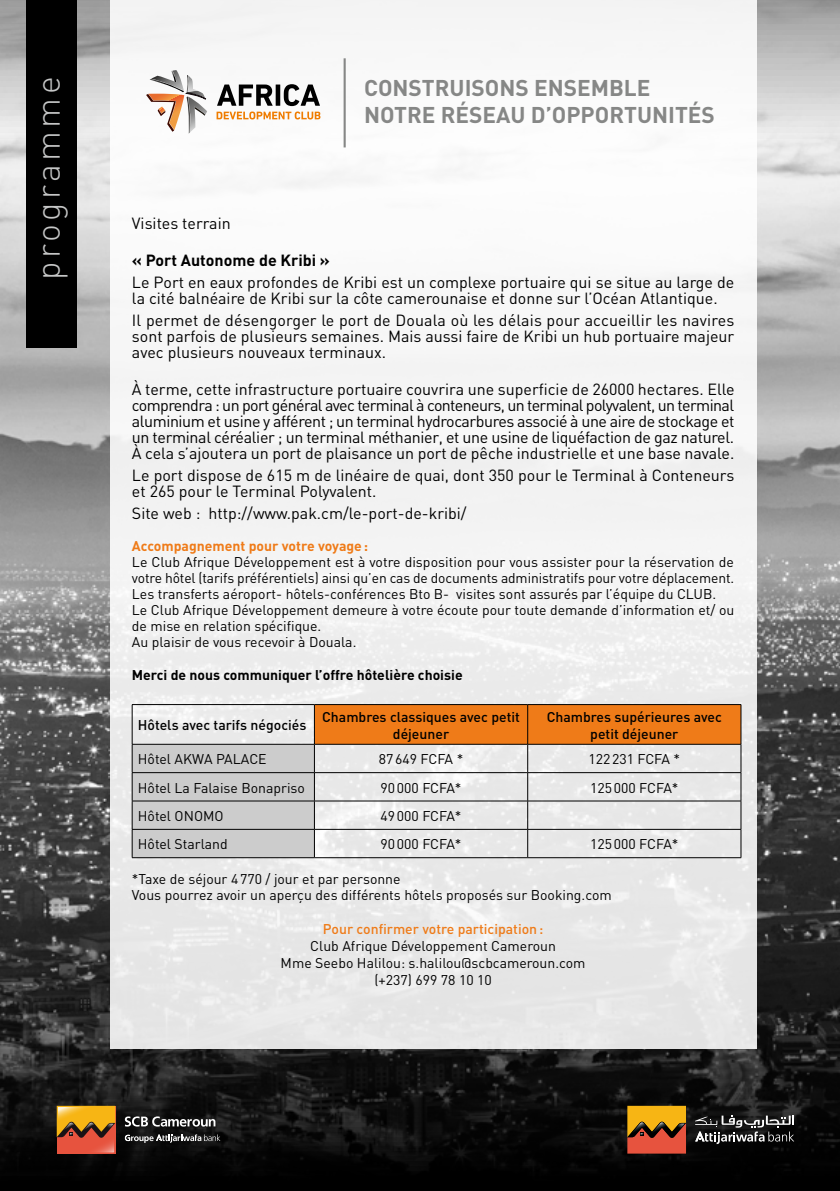
<style>
.page{position:relative;width:840px;height:1191px;background:#fff}
.page>*{position:absolute;margin:0;border:0;box-sizing:border-box;transform-origin:0 0}
.t1{font:300 34px "DIN";letter-spacing:.1em;color:#c5c6c6}
.t2{font:700 22.6px/27px "DIN";color:#868786}
.t3{font:16px/16px "DIN";color:#000}
.t4{font:700 16px "DIN";color:#000}
.t5{font:14px/16px "DIN";color:#000}
.t6{font:500 14px/16.8px "DIN";color:#000;text-align:center}
.t7{font:700 14px "DIN";color:#000}
.t8{font:500 14px "DIN";color:#ef7b18}
.t9{font:700 14px "DIN";color:#ef7b18}
</style>
<div class="page">
<img style="left:0;top:0;width:839px;height:1191px">
<div style="left:110px;top:0;width:645px;height:1049px;background:linear-gradient(to right,#f2f2f2,#f3f3f3)"></div>
<div style="left:27px;top:0;width:50px;height:348px;background:#000"></div>
<svg style="left:694px;top:1115px;width:99px;height:29px;background:#464646"></svg>
<svg style="left:627px;top:1105px;width:58px;height:48px;background:#c87124"></svg>
<svg style="left:57px;top:1152px;width:58px;height:1px"></svg>
<svg style="left:57px;top:1105px;width:58px;height:47px;background:#ce792e"></svg>
<svg style="left:125px;top:1116px;width:90px;height:10px"></svg>
<svg style="left:125px;top:1134px;width:95px;height:9px"></svg>
<svg style="left:132px;top:704px;width:609px;height:153px;background:#dcc7b6"></svg>
<hr style="left:132px;top:857px;width:182px;height:1px;background:#000">
<hr style="left:314px;top:857px;width:213px;height:1px;background:#000">
<hr style="left:527px;top:857px;width:213px;height:1px;background:#000">
<svg style="left:146px;top:70px;width:61px;height:64px"></svg>
<svg style="left:216px;top:84px;width:104px;height:35px"></svg>
<hr style="left:343px;top:58px;width:2px;height:89px;background:#868786">
<h1 class="t1" style="left:27px;top:280px;width:205px;rotate:-90deg">programme</h1>
<h2 class="t2" style="left:364px;top:73px;width:352px">CONSTRUISONS ENSEMBLE<br>NOTRE RÉSEAU D’OPPORTUNITÉS</h2>
<p class="t3" style="left:132px;top:214px;width:100px">Visites terrain</p>
<p class="t4" style="left:132px;top:250px;width:199px">« Port Autonome de Kribi »</p>
<p class="t3" style="left:132px;top:274px;width:603px">Le Port en eaux profondes de Kribi est un complexe portuaire qui se situe au large de la cité balnéaire de Kribi sur la côte camerounaise et donne sur l’Océan Atlantique.</p>
<p class="t3" style="left:132px;top:311px;width:603px;text-align:justify">Il permet de désengorger le port de Douala où les délais pour accueillir les navires sont parfois de plusieurs semaines. Mais aussi faire de Kribi un hub portuaire majeur avec plusieurs nouveaux terminaux.</p>
<p class="t3" style="left:132px;top:381px;width:604px;text-align:justify">À terme, cette infrastructure portuaire couvrira une superficie de 26000 hectares. Elle comprendra : un port général avec terminal à conteneurs, un terminal polyvalent, un terminal aluminium et usine y afférent ; un terminal hydrocarbures associé à une aire de stockage et un terminal céréalier ; un terminal méthanier, et une usine de liquéfaction de gaz naturel.<br>À cela s’ajoutera un port de plaisance un port de pêche industrielle et une base navale.</p>
<p class="t3" style="left:132px;top:467px;width:603px">Le port dispose de 615 m de linéaire de quai, dont 350 pour le Terminal à Conteneurs et 265 pour le Terminal Polyvalent.</p>
<p class="t3" style="left:132px;top:504px;width:336px">Site web : http://www.pak.cm/le-port-de-kribi/</p>
<p class="t9" style="left:132px;top:536px;width:237px">Accompagnement pour votre voyage :</p>
<p class="t5" style="left:132px;top:553px;width:603px">Le Club Afrique Développement est à votre disposition pour vous assister pour la réservation de votre hôtel (tarifs préférentiels) ainsi qu’en cas de documents administratifs pour votre déplacement.<br>Les transferts aéroport- hôtels-conférences Bto B- visites sont assurés par l’équipe du CLUB.<br>Le Club Afrique Développement demeure à votre écoute pour toute demande d’information et/ ou de mise en relation spécifique.<br>Au plaisir de vous recevoir à Douala.</p>
<p class="t7" style="left:132px;top:665px;width:332px">Merci de nous communiquer l’offre hôtelière choisie</p>
<p class="t6" style="left:138px;top:716px;width:170px">Hôtels avec tarifs négociés</p>
<p class="t6" style="left:322px;top:708px;width:199px">Chambres classiques avec petit déjeuner</p>
<p class="t6" style="left:546px;top:708px;width:177px">Chambres supérieures avec petit déjeuner</p>
<p class="t5" style="left:138px;top:751px;width:130px">Hôtel AKWA PALACE</p>
<p class="t5" style="left:378px;top:751px;width:86px">87649 FCFA *</p>
<p class="t5" style="left:588px;top:751px;width:93px">122231 FCFA *</p>
<p class="t5" style="left:138px;top:779px;width:168px">Hôtel La Falaise Bonapriso</p>
<p class="t5" style="left:380px;top:779px;width:83px">90000 FCFA*</p>
<p class="t5" style="left:589px;top:779px;width:90px">125000 FCFA*</p>
<p class="t5" style="left:138px;top:807px;width:87px">Hôtel ONOMO</p>
<p class="t5" style="left:380px;top:807px;width:83px">49000 FCFA*</p>
<p class="t5" style="left:138px;top:836px;width:91px">Hôtel Starland</p>
<p class="t5" style="left:380px;top:836px;width:83px">90000 FCFA*</p>
<p class="t5" style="left:589px;top:836px;width:90px">125000 FCFA*</p>
<p class="t5" style="left:132px;top:870px;width:481px;line-height:16.8px">*Taxe de séjour 4770 / jour et par personne<br>Vous pourrez avoir un aperçu des différents hôtels proposés sur Booking.com</p>
<p class="t8" style="left:323px;top:920px;width:222px">Pour confirmer votre participation:</p>
<p class="t5" style="left:280px;top:937px;width:306px;line-height:16.8px;text-align:center">Club Afrique Développement Cameroun<br>Mme Seebo Halilou: s.halilou@scbcameroun.com (+237) 699 78 10 10</p>
</div>
